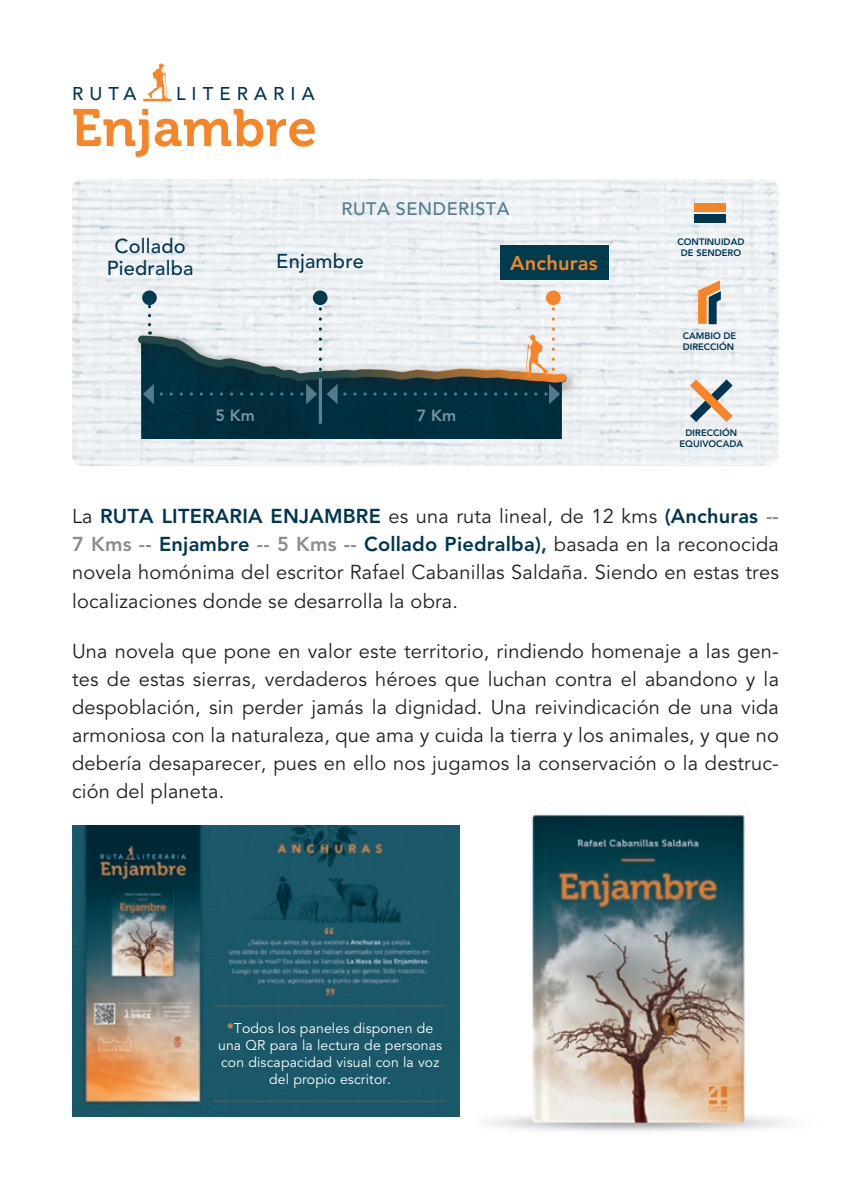
<style>
.page{position:relative;width:851px;height:1191px;background:#fff}
.page>*{position:absolute;margin:0;border:0;box-sizing:border-box;transform-origin:0 0}
.t1{font:20px/28px "Avenir";letter-spacing:.01em;color:#231f20;text-align:justify}
.t2{font:500 20px/22px "Avenir";letter-spacing:.01em;color:#013652;text-align:center}
.t3{font:800 20px "Avenir";letter-spacing:.01em;color:#f58527}
.t4{font:500 18.4px "Avenir";letter-spacing:.33em;color:#013652}
.t5{font:500 18px "Avenir";letter-spacing:.03em;color:#527b8c}
.t6{font:800 16px "Avenir";color:#7896a5}
.t7{font:14px/17.2px "Avenir";letter-spacing:.01em;color:#fff;text-align:center}
.t8{font:800 9.2px/11.2px "Avenir";color:#013652;text-align:center}
.s1{font-weight:800;color:#013652}
.s2{font-weight:800;color:#8a8c8f}
.s3{font-weight:900;color:#f58527}
</style>
<div class="page">
<img style="left:72px;top:179px;width:706px;height:287px">
<svg style="left:690px;top:379px;width:42px;height:43px"></svg>
<div style="left:694px;top:203px;width:31px;height:8px;background:#f58527"></div>
<div style="left:694px;top:214px;width:31px;height:9px;background:#013652"></div>
<svg style="left:698px;top:280px;width:22px;height:44px"></svg>
<img style="left:487px;top:810px;width:303px;height:322px">
<img style="left:72px;top:826px;width:387px;height:290px">
<div style="left:141px;top:404px;width:420px;height:35px;background:#002f3e"></div>
<div style="left:131px;top:329px;width:450px;height:69px;background:#231f20;opacity:.55"></div>
<div style="left:546px;top:290px;width:14px;height:15px;background:#f58527;border-radius:50%"></div>
<div style="left:313px;top:290px;width:14px;height:15px;background:#003c4d;border-radius:50%"></div>
<svg style="left:142px;top:290px;width:15px;height:15px"></svg>
<hr style="left:319px;top:378px;width:3px;height:46px;background:#5e8494">
<div style="left:499px;top:244px;width:109px;height:35px;background:#003c4d"></div>
<svg style="left:133px;top:296px;width:438px;height:108px"></svg>
<svg style="left:73px;top:109px;width:241px;height:48px"></svg>
<hr style="left:143px;top:99px;width:28px;height:2px;background:#f58527">
<svg style="left:148px;top:63px;width:20px;height:36px"></svg>
<p class="t4" style="left:72px;top:83px;width:66px">RUTA</p>
<p class="t4" style="left:176px;top:83px;width:140px">LITERARIA</p>
<p class="t5" style="left:341px;top:198px;width:169px">RUTA SENDERISTA</p>
<p class="t2" style="left:107px;top:235px;width:88px">Collado<br>Piedralba</p>
<p class="t2" style="left:276px;top:250px;width:89px">Enjambre</p>
<p class="t6" style="left:215px;top:406px;width:41px">5 Km</p>
<p class="t6" style="left:416px;top:406px;width:41px">7 Km</p>
<p class="t3" style="left:510px;top:251px;width:89px">Anchuras</p>
<p class="t8" style="left:677px;top:236px;width:68px">CONTINUIDAD<br>DE SENDERO</p>
<p class="t8" style="left:682px;top:330px;width:55px;text-align:left">CAMBIO DE<br>DIRECCIÓN</p>
<p class="t8" style="left:679px;top:427px;width:65px">DIRECCIÓN<br>EQUIVOCADA</p>
<p class="t1" style="left:72px;top:503px;width:708px">La <span class="s1">RUTA LITERARIA ENJAMBRE</span> es una ruta lineal, de 12 kms <span class="s1">(Anchuras</span> <span class="s2">-- 7 Kms --</span> <span class="s1">Enjambre</span> <span class="s2">-- 5 Kms --</span> <span class="s1">Collado Piedralba),</span> basada en la reconocida novela homónima del escritor Rafael Cabanillas Saldaña. Siendo en estas tres localizaciones donde se desarrolla la obra.</p>
<p class="t1" style="left:72px;top:638px;width:708px">Una novela que pone en valor este territorio, rindiendo homenaje a las gen&shy;tes de estas sierras, verdaderos héroes que luchan contra el abandono y la despoblación, sin perder jamás la dignidad. Una reivindicación de una vida armoniosa con la naturaleza, que ama y cuida la tierra y los animales, y que no debería desaparecer, pues en ello nos jugamos la conservación o la destruc&shy;ción del planeta.</p>
<p class="t7" style="left:218px;top:1019px;width:225px"><span class="s3">*</span>Todos los paneles disponen de una QR para la lectura de personas con discapacidad visual con la voz del propio escritor.</p>
</div>
